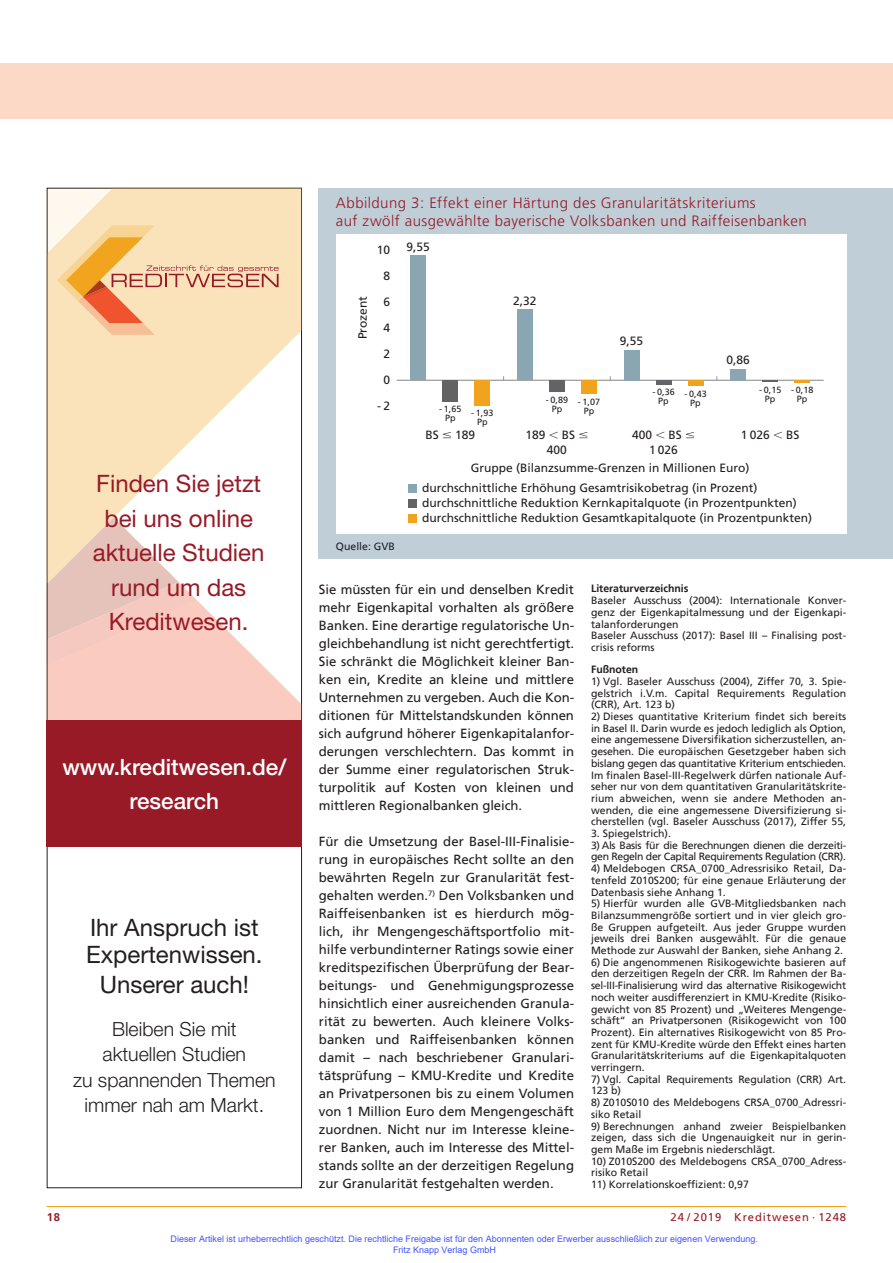
<style>
.page{position:relative;width:893px;height:1263px;background:#fff}
.page>*{position:absolute;margin:0;border:0;box-sizing:border-box;transform-origin:0 0}
.t1{font:24px/34.5px "Helvetica Neue";color:#981a26;text-align:center}
.t2{font:24px/27px "Helvetica Neue";color:#231f20}
.t3{font:500 22.5px/34.5px "Helvetica Neue";color:#fff;text-align:center}
.t4{font:300 19.5px/25.5px "Helvetica Neue";color:#231f20;text-align:center}
.t5{font:300 15px/18px "Frutiger";letter-spacing:.025em;color:#981a26}
.t6{font:13.2px/18px "Frutiger";color:#231f20;text-align:justify}
.t7{font:12px/15px "Frutiger";color:#231f20}
.t8{font:11.25px "Frutiger";letter-spacing:.08em;color:#981a26}
.t9{font:700 11.25px "Frutiger";color:#981a26}
.t10{font:10.5px/11.7px "Frutiger";color:#231f20;text-align:justify}
.t11{font:10.5px/11.7px "Frutiger";letter-spacing:-.03em;color:#231f20}
.t12{font:700 10.5px "Frutiger";color:#231f20}
.t13{font:9px/10.8px "Arial";color:#4054ff}
.t14{font:9px/9px "Frutiger";color:#231f20;text-align:center}
</style>
<div class="page">
<div style="left:0;top:64px;width:893px;height:55px;background:#fcd9c7"></div>
<hr style="left:47px;top:1206px;width:799px;height:1px;background:#f1a31e">
<div style="left:319px;top:188px;width:574px;height:370px;background:#bfced7"></div>
<div style="left:336px;top:234px;width:510px;height:299px;background:#fff"></div>
<hr style="left:397px;top:380px;width:426px;height:1px;background:#939598">
<div style="left:474px;top:380px;width:16px;height:25px;background:#f1a31e"></div>
<div style="left:581px;top:380px;width:16px;height:14px;background:#f1a31e"></div>
<div style="left:688px;top:380px;width:15px;height:6px;background:#f1a31e"></div>
<svg style="left:794px;top:380px;width:16px;height:2px"></svg>
<div style="left:442px;top:380px;width:16px;height:22px;background:#636366"></div>
<div style="left:549px;top:380px;width:16px;height:12px;background:#636366"></div>
<div style="left:656px;top:380px;width:15px;height:5px;background:#636366"></div>
<svg style="left:762px;top:380px;width:16px;height:2px"></svg>
<div style="left:411px;top:256px;width:15px;height:124px;background:#8ba6b3"></div>
<div style="left:408px;top:484px;width:9px;height:9px;background:#8ba6b3"></div>
<div style="left:408px;top:499px;width:9px;height:9px;background:#636366"></div>
<div style="left:408px;top:514px;width:9px;height:9px;background:#f1a31e"></div>
<div style="left:517px;top:309px;width:16px;height:71px;background:#8ba6b3"></div>
<div style="left:624px;top:350px;width:15px;height:30px;background:#8ba6b3"></div>
<div style="left:730px;top:369px;width:16px;height:11px;background:#8ba6b3"></div>
<svg style="left:47px;top:188px;width:255px;height:411px;fill:#fae3bb"></svg>
<svg style="left:47px;top:517px;width:150px;height:82px"></svg>
<svg style="left:47px;top:599px;width:255px;height:121px;fill:#faccc0"></svg>
<div style="left:47px;top:720px;width:255px;height:126px;background:#981a26"></div>
<svg style="left:57px;top:225px;width:222px;height:110px;background:#f4cea1"></svg>
<h3 class="t5" style="left:336px;top:194px;width:472px">Abbildung 3: Effekt einer Härtung des Granularitätskriteriums<br>auf zwölf ausgewählte bayerische Volksbanken und Raiffeisenbanken</h3>
<h1 class="t1" style="left:93px;top:466px;width:173px">Finden Sie jetzt bei uns online aktuelle Studien rund um das<br>Kreditwesen.</h1>
<h2 class="t3" style="left:62px;top:749px;width:225px">www.kreditwesen.de/ research</h2>
<h1 class="t2" style="left:86px;top:914px;width:178px">Ihr Anspruch ist<br>Expertenwissen.</h1>
<h1 class="t2" style="left:100px;top:971px;width:151px">Unserer auch!</h1>
<h3 class="t4" style="left:73px;top:1016px;width:204px">Bleiben Sie mit aktuellen Studien<br>zu spannenden Themen immer nah am Markt.</h3>
<p class="t7" style="left:377px;top:242px;width:15px">10</p>
<p class="t7" style="left:355px;top:339px;width:45px;rotate:-90deg">Prozent</p>
<p class="t7" style="left:384px;top:268px;width:8px">8</p>
<p class="t7" style="left:384px;top:294px;width:8px">6</p>
<p class="t7" style="left:384px;top:320px;width:8px">4</p>
<p class="t7" style="left:384px;top:346px;width:8px">2</p>
<p class="t7" style="left:384px;top:372px;width:8px">0</p>
<p class="t7" style="left:377px;top:398px;width:15px">- 2</p>
<p class="t10" style="left:336px;top:541px;width:60px">Quelle: GVB</p>
<p class="t7" style="left:407px;top:239px;width:25px">9,55</p>
<p class="t14" style="left:439px;top:405px;width:24px">- 1,65<br>Pp</p>
<p class="t14" style="left:471px;top:408px;width:24px">- 1,93<br>Pp</p>
<p class="t7" style="left:513px;top:293px;width:25px">2,32</p>
<p class="t14" style="left:546px;top:395px;width:24px">- 0,89<br>Pp</p>
<p class="t14" style="left:578px;top:398px;width:24px">- 1,07<br>Pp</p>
<p class="t7" style="left:620px;top:334px;width:25px">9,55</p>
<p class="t7" style="left:726px;top:353px;width:25px">0,86</p>
<p class="t14" style="left:652px;top:388px;width:24px">- 0,36<br>Pp</p>
<p class="t14" style="left:684px;top:389px;width:24px">- 0,43<br>Pp</p>
<p class="t14" style="left:759px;top:385px;width:24px">- 0,15<br>Pp</p>
<p class="t14" style="left:791px;top:385px;width:24px">- 0,18<br>Pp</p>
<p class="t7" style="left:425px;top:428px;width:15px">BS</p>
<p class="t7" style="left:455px;top:428px;width:22px">189</p>
<p class="t7" style="left:525px;top:428px;width:22px">189</p>
<p class="t7" style="left:547px;top:428px;width:30px;text-indent:15px">BS<br>400</p>
<p class="t7" style="left:471px;top:460px;width:280px">Gruppe (Bilanzsumme-Grenzen in Millionen Euro)</p>
<p class="t7" style="left:632px;top:428px;width:22px">400</p>
<p class="t7" style="left:649px;top:428px;width:34px;text-indent:19px">BS<br>1 026</p>
<p class="t7" style="left:741px;top:428px;width:31px">1 026</p>
<p class="t7" style="left:786px;top:428px;width:15px">BS</p>
<p class="t7" style="left:422px;top:481px;width:392px">durchschnittliche Erhöhung Gesamtrisikobetrag (in Prozent) durchschnittliche Reduktion Kernkapitalquote (in Prozentpunkten) durchschnittliche Reduktion Gesamtkapitalquote (in Prozentpunkten)</p>
<p class="t6" style="left:319px;top:581px;width:257px">Sie müssten für ein und denselben Kredit mehr Eigenkapital vorhalten als größere Banken. Eine derartige regulatorische Un&shy;gleichbehandlung ist nicht gerechtfertigt.<br>Sie schränkt die Möglichkeit kleiner Ban&shy;ken ein, Kredite an kleine und mittlere Unternehmen zu vergeben. Auch die Kon&shy;ditionen für Mittelstandskunden können sich aufgrund höherer Eigenkapitalanfor&shy;derungen verschlechtern. Das kommt in der Summe einer regulatorischen Struk&shy;turpolitik auf Kosten von kleinen und mittleren Regionalbanken gleich.</p>
<p class="t6" style="left:319px;top:833px;width:257px">Für die Umsetzung der Basel-III-Finalisie&shy;rung in europäisches Recht sollte an den bewährten Regeln zur Granularität fest&shy;gehalten werden.<sup>7)</sup> Den Volksbanken und Raiffeisenbanken ist es hierdurch mög&shy;lich, ihr Mengengeschäftsportfolio mit&shy;hilfe verbundinterner Ratings sowie einer kreditspezifischen Überprüfung der Bear&shy;beitungs- und Genehmigungsprozesse hinsichtlich einer ausreichenden Granula&shy;rität zu bewerten. Auch kleinere Volks&shy;banken und Raiffeisenbanken können damit – nach beschriebener Granulari&shy;tätsprüfung – KMU-Kredite und Kredite an Privatpersonen bis zu einem Volumen von 1 Million Euro dem Mengengeschäft zuordnen. Nicht nur im Interesse kleine&shy;rer Banken, auch im Interesse des Mittel&shy;stands sollte an der derzeitigen Regelung zur Granularität festgehalten werden.</p>
<p class="t12" style="left:591px;top:584px;width:99px">Literaturverzeichnis</p>
<p class="t10" style="left:591px;top:595px;width:257px;text-align:left">Baseler Ausschuss (2004): Internationale Konver&shy;genz der Eigenkapitalmessung und der Eigenkapi&shy;talanforderungen<br>Baseler Ausschuss (2017): Basel III – Finalising post&shy;crisis reforms</p>
<p class="t12" style="left:591px;top:665px;width:49px">Fußnoten</p>
<p class="t10" style="left:591px;top:676px;width:257px">1) Vgl. Baseler Ausschuss (2004), Ziffer 70, 3. Spie&shy;gelstrich i.V.m. Capital Requirements Regulation (CRR), Art. 123 b)</p>
<p class="t10" style="left:591px;top:711px;width:257px">2) Dieses quantitative Kriterium findet sich bereits in Basel II. Darin wurde es jedoch lediglich als Option, eine angemessene Diversifikation sicherzustellen, an&shy;gesehen. Die europäischen Gesetzgeber haben sich bislang gegen das quantitative Kriterium entschieden.<br>Im finalen Basel-III-Regelwerk dürfen nationale Auf&shy;seher nur von dem quantitativen Granularitätskrite&shy;rium abweichen, wenn sie andere Methoden an&shy;wenden, die eine angemessene Diversifizierung si&shy;cherstellen (vgl. Baseler Ausschuss (2017), Ziffer 55,</p>
<p class="t10" style="left:591px;top:828px;width:81px">3. Spiegelstrich).</p>
<p class="t11" style="left:591px;top:840px;width:257px">3) Als Basis für die Berechnungen dienen die derzeiti&shy;gen Regeln der Capital Requirements Regulation (CRR).</p>
<p class="t10" style="left:591px;top:863px;width:257px">4) Meldebogen CRSA_0700_Adressrisiko Retail, Da&shy;tenfeld Z010S200; für eine genaue Erläuterung der Datenbasis siehe Anhang 1.</p>
<p class="t10" style="left:591px;top:898px;width:257px">5) Hierfür wurden alle GVB-Mitgliedsbanken nach Bilanzsummengröße sortiert und in vier gleich gro&shy;ße Gruppen aufgeteilt. Aus jeder Gruppe wurden jeweils drei Banken ausgewählt. Für die genaue Methode zur Auswahl der Banken, siehe Anhang 2.</p>
<p class="t10" style="left:591px;top:957px;width:257px">6) Die angenommenen Risikogewichte basieren auf den derzeitigen Regeln der CRR. Im Rahmen der Ba&shy;sel-III-Finalisierung wird das alternative Risikogewicht noch weiter ausdifferenziert in KMU-Kredite (Risiko&shy;gewicht von 85 Prozent) und „Weiteres Mengenge&shy;schäft“ an Privatpersonen (Risikogewicht von 100<br>Prozent). Ein alternatives Risikogewicht von 85 Pro&shy;zent für KMU-Kredite würde den Effekt eines harten Granularitätskriteriums auf die Eigenkapitalquoten verringern.</p>
<p class="t10" style="left:591px;top:1074px;width:257px">7) Vgl. Capital Requirements Regulation (CRR) Art.<br>123 b)</p>
<p class="t10" style="left:591px;top:1097px;width:257px">8) Z010S010 des Meldebogens CRSA_0700_Adressri&shy;siko Retail</p>
<p class="t10" style="left:591px;top:1120px;width:257px">9) Berechnungen anhand zweier Beispielbanken zeigen, dass sich die Ungenauigkeit nur in gerin&shy;gem Maße im Ergebnis niederschlägt.</p>
<p class="t10" style="left:591px;top:1156px;width:257px">10) Z010S200 des Meldebogens CRSA_0700_Adress&shy;risiko Retail</p>
<p class="t10" style="left:591px;top:1179px;width:159px">11) Korrelationskoeffizient: 0,97</p>
<p class="t9" style="left:47px;top:1211px;width:15px">18</p>
<p class="t8" style="left:671px;top:1211px;width:177px">24 / 2019 Kreditwesen · 1248</p>
<p class="t13" style="left:393px;top:1233px;width:366px;text-indent:-223px">Dieser Artikel ist urheberrechtlich geschützt. Die rechtliche Freigabe ist für den Abonnenten oder Erwerber ausschließlich zur eigenen Verwendung.<br>Fritz Knapp Verlag GmbH</p>
</div>
